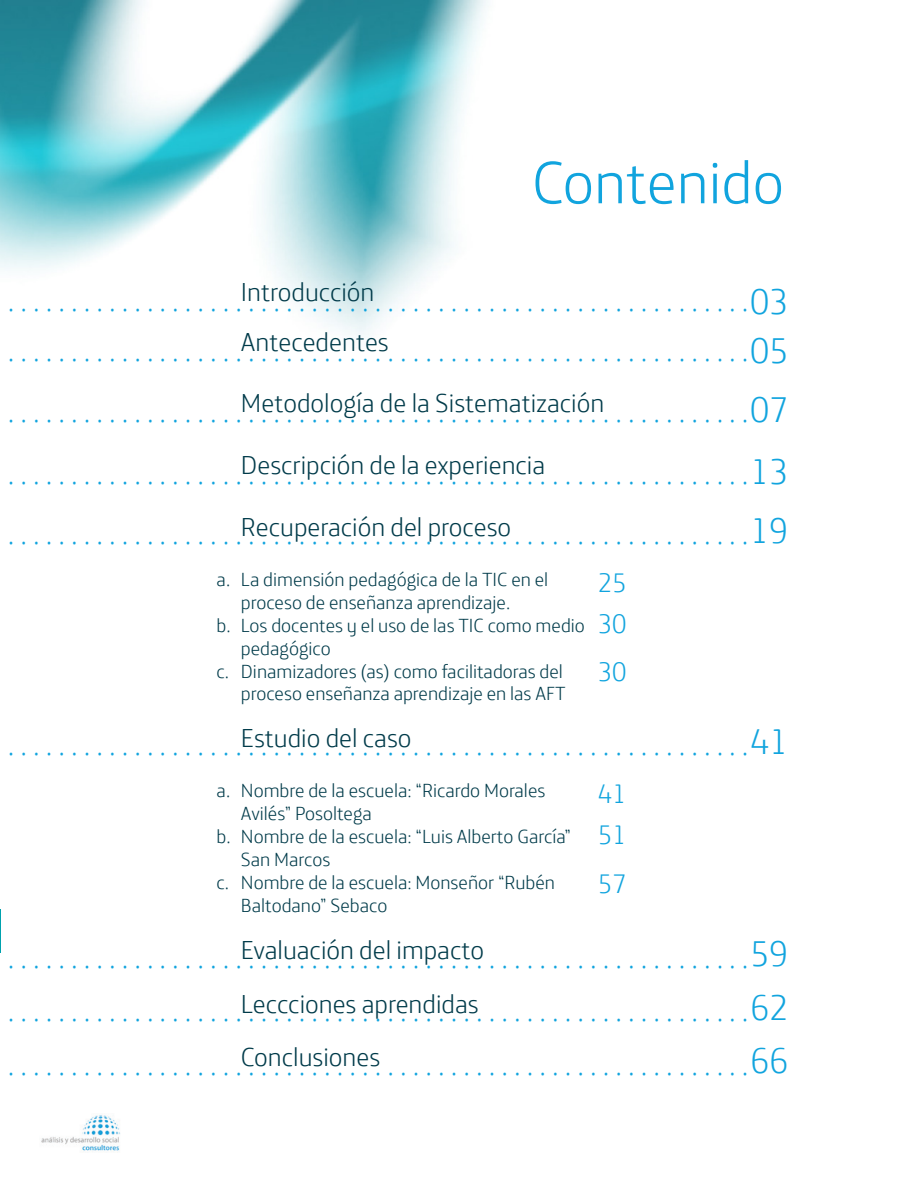
<style>
.page{position:relative;width:918px;height:1188px;background:#fff}
.page>*{position:absolute;margin:0;border:0;box-sizing:border-box;transform-origin:0 0}
.t1{font:300 60.3px "Telefonica Headline";color:#11a4de}
.t2{font:300 36px "Telefonica Headline";color:#11a4de}
.t3{font:300 30px "Telefonica Headline";color:#11a4de}
.t4{font:300 27px "Telefonica Headline";color:#11a4de}
.t5{font:300 26.1px "Telefonica Headline";color:#013b4a}
.t6{font:300 19.2px/23px "Telefonica Headline";color:#013b4a}
</style>
<div class="page">
<img style="left:41px;top:1115px;width:79px;height:36px">
<img style="left:0;top:0;width:488px;height:337px">
<p class="t1" style="left:532px;top:134px;width:254px">Contenido</p>
<p class="t5" style="left:241px;top:271px;width:135px">Introducción</p>
<p class="t5" style="left:241px;top:321px;width:149px">Antecedentes</p>
<p class="t2" style="left:750px;top:272px;width:40px">03</p>
<p class="t2" style="left:750px;top:322px;width:40px">05</p>
<p class="t2" style="left:750px;top:381px;width:40px">07</p>
<p class="t2" style="left:750px;top:442px;width:40px">13</p>
<p class="t2" style="left:750px;top:501px;width:40px">19</p>
<p class="t3" style="left:8px;top:276px;width:742px">. . . . . . . . . . . . . . . . . . . . . . . . . . . . . . . . . . . . . . . . . . . . . . . . . . . . . . . . . . .</p>
<p class="t3" style="left:8px;top:327px;width:742px">. . . . . . . . . . . . . . . . . . . . . . . . . . . . . . . . . . . . . . . . . . . . . . . . . . . . . . . . . . .</p>
<p class="t5" style="left:241px;top:382px;width:365px">Metodología de la Sistematización</p>
<p class="t5" style="left:241px;top:444px;width:306px">Descripción de la experiencia</p>
<p class="t5" style="left:241px;top:506px;width:272px">Recuperación del proceso</p>
<p class="t3" style="left:8px;top:388px;width:742px">. . . . . . . . . . . . . . . . . . . . . . . . . . . . . . . . . . . . . . . . . . . . . . . . . . . . . . . . . . .</p>
<p class="t3" style="left:8px;top:450px;width:742px">. . . . . . . . . . . . . . . . . . . . . . . . . . . . . . . . . . . . . . . . . . . . . . . . . . . . . . . . . . .</p>
<p class="t3" style="left:8px;top:510px;width:742px">. . . . . . . . . . . . . . . . . . . . . . . . . . . . . . . . . . . . . . . . . . . . . . . . . . . . . . . . . . .</p>
<p class="t6" style="left:217px;top:566px;width:15px">a.</p>
<p class="t6" style="left:217px;top:612px;width:16px">b.</p>
<p class="t6" style="left:217px;top:657px;width:14px">c.</p>
<p class="t6" style="left:241px;top:566px;width:309px">La dimensión pedagógica de la TIC en el proceso de enseñanza aprendizaje.</p>
<p class="t6" style="left:241px;top:612px;width:345px">Los docentes y el uso de las TIC como medio pedagógico</p>
<p class="t6" style="left:241px;top:657px;width:326px">Dinamizadores (as) como facilitadoras del proceso enseñanza aprendizaje en las AFT</p>
<p class="t4" style="left:598px;top:561px;width:30px">25</p>
<p class="t4" style="left:598px;top:602px;width:30px">30</p>
<p class="t4" style="left:598px;top:650px;width:30px">30</p>
<p class="t5" style="left:241px;top:717px;width:172px">Estudio del caso</p>
<p class="t2" style="left:750px;top:713px;width:40px">41</p>
<p class="t3" style="left:8px;top:721px;width:742px">. . . . . . . . . . . . . . . . . . . . . . . . . . . . . . . . . . . . . . . . . . . . . . . . . . . . . . . . . . .</p>
<p class="t6" style="left:217px;top:777px;width:15px">a.</p>
<p class="t6" style="left:217px;top:823px;width:16px">b.</p>
<p class="t6" style="left:217px;top:869px;width:14px">c.</p>
<p class="t6" style="left:241px;top:777px;width:306px">Nombre de la escuela: “Ricardo Morales<br>Avilés” Posoltega</p>
<p class="t6" style="left:241px;top:823px;width:332px">Nombre de la escuela: “Luis Alberto García”<br>San Marcos</p>
<p class="t6" style="left:241px;top:869px;width:316px">Nombre de la escuela: Monseñor “Rubén<br>Baltodano” Sebaco</p>
<p class="t4" style="left:598px;top:772px;width:30px">41</p>
<p class="t4" style="left:598px;top:813px;width:30px">51</p>
<p class="t4" style="left:598px;top:862px;width:30px">57</p>
<p class="t5" style="left:241px;top:929px;width:245px">Evaluación del impacto</p>
<p class="t5" style="left:241px;top:983px;width:239px">Leccciones aprendidas</p>
<p class="t5" style="left:241px;top:1036px;width:141px">Conclusiones</p>
<p class="t2" style="left:750px;top:925px;width:40px">59</p>
<p class="t2" style="left:750px;top:979px;width:40px">62</p>
<p class="t2" style="left:750px;top:1032px;width:40px">66</p>
<p class="t3" style="left:8px;top:933px;width:742px">. . . . . . . . . . . . . . . . . . . . . . . . . . . . . . . . . . . . . . . . . . . . . . . . . . . . . . . . . . .</p>
<p class="t3" style="left:8px;top:987px;width:742px">. . . . . . . . . . . . . . . . . . . . . . . . . . . . . . . . . . . . . . . . . . . . . . . . . . . . . . . . . . .</p>
<p class="t3" style="left:8px;top:1040px;width:742px">. . . . . . . . . . . . . . . . . . . . . . . . . . . . . . . . . . . . . . . . . . . . . . . . . . . . . . . . . . .</p>
</div>
